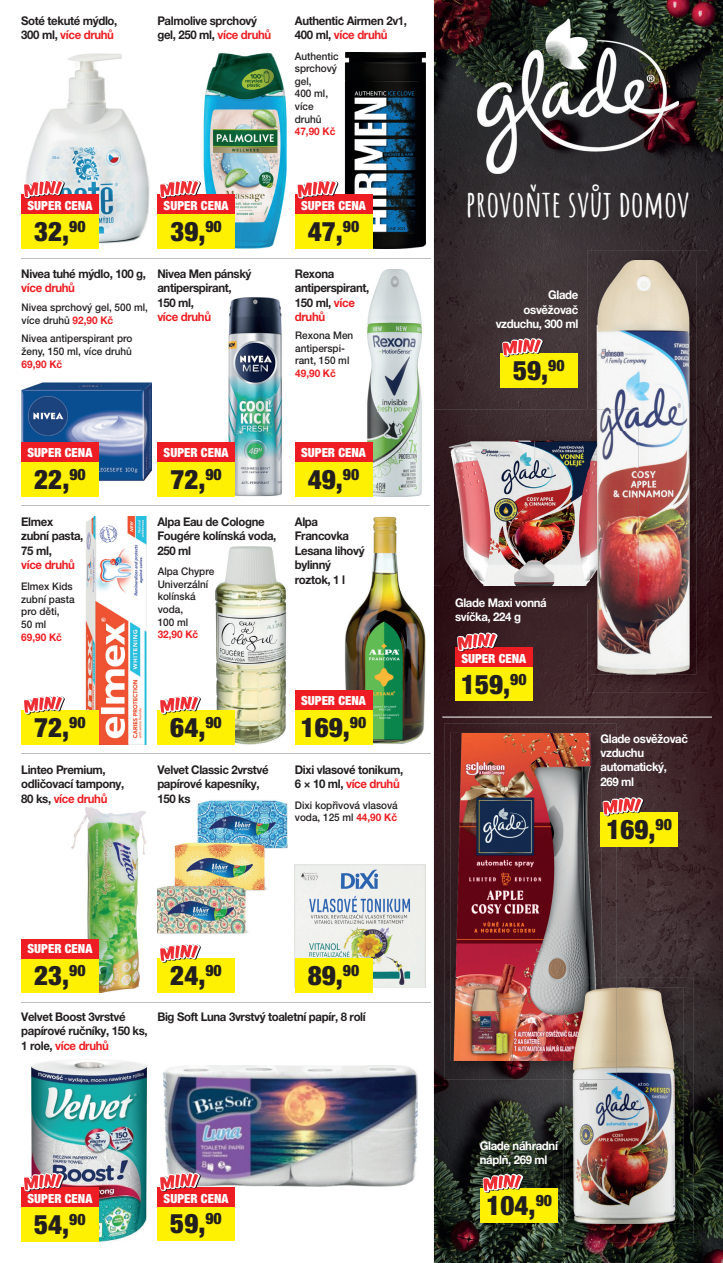
<style>
.page{position:relative;width:723px;height:1263px;background:#fff}
.page>*{position:absolute;margin:0;border:0;box-sizing:border-box;transform-origin:0 0}
.t1{font:700 36px "Amatic SC";color:#fff}
.t2{font:900 condensed 27px "Helvetica Neue LT Pro";color:#231f20}
.t3{font:900 condensed 12.6px "Helvetica Neue LT Pro";color:#fff}
.t4{font:700 12px/14.4px "Helvetica Neue LT Pro";letter-spacing:-.03em;color:#231f20;scale:.95 1}
.t5{font:700 12px/14.4px "Helvetica Neue LT Pro";letter-spacing:-.03em;color:#fff;scale:.95 1}
.t6{font:700 12px "Helvetica Neue LT Pro";letter-spacing:-.03em;color:#ee1d23;scale:.95 1}
.t7{font:500 10.5px/12.6px "Helvetica Neue LT Pro";color:#231f20;scale:.95 1}
.t8{font:700 10.5px "Helvetica Neue LT Pro";color:#ee1d23;scale:.95 1}
.s1{color:#ee1d23}
.s2{font-weight:700;color:#ee1d23}
</style>
<div class="page">
<img style="left:434px;top:0;width:289px;height:1263px">
<hr style="left:21px;top:1002px;width:410px;height:1px;background:#bcbdc0">
<hr style="left:21px;top:753px;width:410px;height:1px;background:#bcbdc0">
<hr style="left:21px;top:505px;width:410px;height:1px;background:#bcbdc0">
<hr style="left:21px;top:258px;width:410px;height:1px;background:#bcbdc0">
<img style="left:157px;top:800px;width:131px;height:134px">
<div style="left:157px;top:958px;width:78px;height:35px;background:#fff101"></div>
<svg style="left:160px;top:944px;width:41px;height:19px"></svg>
<img style="left:295px;top:864px;width:130px;height:124px">
<div style="left:295px;top:958px;width:77px;height:35px;background:#fff101"></div>
<img style="left:215px;top:547px;width:72px;height:197px">
<div style="left:157px;top:710px;width:78px;height:35px;background:#fff101"></div>
<svg style="left:160px;top:696px;width:41px;height:18px"></svg>
<img style="left:85px;top:517px;width:62px;height:228px">
<div style="left:21px;top:710px;width:78px;height:35px;background:#fff101"></div>
<svg style="left:24px;top:696px;width:41px;height:18px"></svg>
<img style="left:442px;top:585px;width:145px;height:19px">
<img style="left:434px;top:410px;width:153px;height:175px">
<img style="left:587px;top:250px;width:121px;height:443px">
<img style="left:587px;top:585px;width:4px;height:19px">
<img style="left:591px;top:260px;width:105px;height:414px">
<img style="left:591px;top:431px;width:45px;height:154px">
<img style="left:444px;top:723px;width:172px;height:356px">
<img style="left:450px;top:733px;width:151px;height:328px">
<img style="left:563px;top:978px;width:131px;height:264px">
<img style="left:563px;top:978px;width:53px;height:101px">
<img style="left:563px;top:978px;width:38px;height:83px">
<img style="left:565px;top:987px;width:119px;height:237px">
<img style="left:565px;top:987px;width:51px;height:92px">
<img style="left:565px;top:987px;width:36px;height:74px">
<div style="left:455px;top:666px;width:77px;height:35px;background:#fff101"></div>
<div style="left:500px;top:353px;width:77px;height:34px;background:#fff101"></div>
<svg style="left:502px;top:338px;width:42px;height:19px"></svg>
<div style="left:600px;top:812px;width:78px;height:34px;background:#fff101"></div>
<svg style="left:603px;top:797px;width:41px;height:19px"></svg>
<div style="left:480px;top:1188px;width:78px;height:35px;background:#fff101"></div>
<svg style="left:483px;top:1174px;width:41px;height:19px"></svg>
<hr style="left:442px;top:717px;width:270px;height:1px;background:#fff">
<img style="left:367px;top:269px;width:55px;height:227px">
<div style="left:295px;top:462px;width:77px;height:35px;background:#fff101"></div>
<div style="left:295px;top:442px;width:77px;height:20px;background:#ee1d23"></div>
<img style="left:228px;top:297px;width:54px;height:200px">
<div style="left:157px;top:462px;width:78px;height:35px;background:#fff101"></div>
<div style="left:157px;top:442px;width:78px;height:20px;background:#ee1d23"></div>
<img style="left:344px;top:517px;width:81px;height:227px">
<div style="left:295px;top:710px;width:77px;height:35px;background:#fff101"></div>
<div style="left:295px;top:690px;width:77px;height:20px;background:#ee1d23"></div>
<div style="left:455px;top:647px;width:77px;height:20px;background:#ee1d23"></div>
<img style="left:71px;top:807px;width:75px;height:186px">
<div style="left:21px;top:958px;width:78px;height:35px;background:#fff101"></div>
<div style="left:21px;top:939px;width:78px;height:19px;background:#ee1d23"></div>
<svg style="left:457px;top:632px;width:41px;height:19px"></svg>
<img style="left:31px;top:1061px;width:115px;height:181px">
<div style="left:21px;top:1207px;width:78px;height:35px;background:#fff101"></div>
<div style="left:21px;top:1187px;width:78px;height:20px;background:#ee1d23"></div>
<svg style="left:24px;top:1173px;width:41px;height:19px"></svg>
<img style="left:163px;top:1066px;width:254px;height:120px">
<div style="left:157px;top:1206px;width:78px;height:35px;background:#fff101"></div>
<div style="left:157px;top:1186px;width:78px;height:20px;background:#ee1d23"></div>
<svg style="left:159px;top:1172px;width:42px;height:19px"></svg>
<img style="left:338px;top:53px;width:87px;height:195px">
<div style="left:295px;top:214px;width:77px;height:35px;background:#fff101"></div>
<div style="left:295px;top:194px;width:77px;height:20px;background:#ee1d23"></div>
<svg style="left:297px;top:180px;width:41px;height:19px"></svg>
<img style="left:203px;top:52px;width:84px;height:196px">
<div style="left:157px;top:214px;width:78px;height:35px;background:#fff101"></div>
<div style="left:157px;top:194px;width:78px;height:20px;background:#ee1d23"></div>
<svg style="left:160px;top:180px;width:41px;height:19px"></svg>
<img style="left:26px;top:53px;width:124px;height:191px">
<div style="left:21px;top:214px;width:78px;height:35px;background:#fff101"></div>
<div style="left:21px;top:194px;width:78px;height:20px;background:#ee1d23"></div>
<svg style="left:24px;top:180px;width:41px;height:19px"></svg>
<img style="left:21px;top:382px;width:131px;height:99px">
<div style="left:21px;top:462px;width:78px;height:35px;background:#fff101"></div>
<div style="left:21px;top:442px;width:78px;height:20px;background:#ee1d23"></div>
<p class="t4" style="left:21px;top:13px;width:103px">Soté tekuté mýdlo,<br>300 ml, <span class="s1">více druhů</span></p>
<p class="t4" style="left:157px;top:13px;width:121px">Palmolive sprchový gel, 250 ml, <span class="s1">více druhů</span></p>
<p class="t4" style="left:295px;top:13px;width:120px">Authentic Airmen 2v1,<br>400 ml, <span class="s1">více druhů</span></p>
<p class="t7" style="left:295px;top:49px;width:48px">Authentic sprchový gel,<br>400 ml, více druhů</p>
<p class="t8" style="left:295px;top:125px;width:44px">47,90 Kč</p>
<p class="t3" style="left:28px;top:198px;width:66px">SUPER CENA</p>
<h2 class="t2" style="left:34px;top:215px;width:53px">32,<sup>90</sup></h2>
<p class="t3" style="left:164px;top:198px;width:66px">SUPER CENA</p>
<h2 class="t2" style="left:170px;top:215px;width:53px">39,<sup>90</sup></h2>
<p class="t3" style="left:301px;top:198px;width:66px">SUPER CENA</p>
<h2 class="t2" style="left:308px;top:215px;width:53px">47,<sup>90</sup></h2>
<h1 class="t1" style="left:465px;top:176px;width:226px">PROVOŇTE SVŮJ DOMOV</h1>
<p class="t4" style="left:21px;top:266px;width:133px">Nivea tuhé mýdlo, 100 g,</p>
<p class="t6" style="left:21px;top:281px;width:58px">více druhů</p>
<p class="t7" style="left:22px;top:301px;width:134px">Nivea sprchový gel, 500 ml, více druhů <span class="s2">92,90 Kč</span></p>
<p class="t7" style="left:22px;top:332px;width:118px">Nivea antiperspirant pro ženy, 150 ml, více druhů</p>
<p class="t8" style="left:22px;top:357px;width:44px">69,90 Kč</p>
<p class="t4" style="left:157px;top:266px;width:101px">Nivea Men pánský antiperspirant,<br>150 ml,</p>
<p class="t6" style="left:157px;top:310px;width:58px">více druhů</p>
<p class="t4" style="left:295px;top:266px;width:80px">Rexona antiperspirant,<br>150 ml, <span class="s1">více druhů</span></p>
<p class="t7" style="left:295px;top:329px;width:63px">Rexona Men antiperspi&shy;rant, 150 ml</p>
<p class="t8" style="left:295px;top:366px;width:44px">49,90 Kč</p>
<p class="t5" style="left:496px;top:287px;width:88px;text-align:right">Glade osvěžovač vzduchu, 300 ml</p>
<h2 class="t2" style="left:513px;top:353px;width:53px">59,<sup>90</sup></h2>
<p class="t3" style="left:28px;top:445px;width:66px">SUPER CENA</p>
<p class="t3" style="left:164px;top:445px;width:66px">SUPER CENA</p>
<p class="t3" style="left:301px;top:445px;width:66px">SUPER CENA</p>
<h2 class="t2" style="left:34px;top:463px;width:53px">22,<sup>90</sup></h2>
<h2 class="t2" style="left:170px;top:463px;width:53px">72,<sup>90</sup></h2>
<h2 class="t2" style="left:308px;top:463px;width:53px">49,<sup>90</sup></h2>
<p class="t4" style="left:21px;top:514px;width:67px">Elmex zubní pasta,<br>75 ml,</p>
<p class="t6" style="left:21px;top:557px;width:58px">více druhů</p>
<p class="t7" style="left:21px;top:580px;width:58px">Elmex Kids zubní pasta pro děti,<br>50 ml</p>
<p class="t8" style="left:21px;top:630px;width:44px">69,90 Kč</p>
<p class="t4" style="left:157px;top:514px;width:127px">Alpa Eau de Cologne<br>Fougére kolínská voda,<br>250 ml</p>
<p class="t7" style="left:158px;top:565px;width:61px">Alpa Chypre<br>Univerzální kolínská voda,<br>100 ml</p>
<p class="t8" style="left:158px;top:628px;width:44px">32,90 Kč</p>
<p class="t4" style="left:295px;top:514px;width:75px">Alpa<br>Francovka<br>Lesana lihový bylinný roztok, 1 l</p>
<p class="t5" style="left:455px;top:595px;width:98px">Glade Maxi vonná svíčka, 224 g</p>
<p class="t3" style="left:461px;top:650px;width:66px">SUPER CENA</p>
<p class="t3" style="left:301px;top:692px;width:66px">SUPER CENA</p>
<h2 class="t2" style="left:461px;top:667px;width:67px">159,<sup>90</sup></h2>
<h2 class="t2" style="left:34px;top:711px;width:53px">72,<sup>90</sup></h2>
<p class="t4" style="left:21px;top:762px;width:110px">Linteo Premium, odličovací tampony,<br>80 ks, <span class="s1">více druhů</span></p>
<h2 class="t2" style="left:170px;top:711px;width:53px">64,<sup>90</sup></h2>
<p class="t4" style="left:157px;top:762px;width:119px">Velvet Classic 2vrstvé papírové kapesníky,<br>150 ks</p>
<h2 class="t2" style="left:301px;top:711px;width:67px">169,<sup>90</sup></h2>
<p class="t4" style="left:295px;top:762px;width:116px">Dixi vlasové tonikum,<br>6 × 10 ml, <span class="s1">více druhů</span></p>
<p class="t7" style="left:295px;top:798px;width:110px">Dixi kopřivová vlasová voda, 125 ml <span class="s2">44,90 Kč</span></p>
<p class="t5" style="left:600px;top:731px;width:94px">Glade osvěžovač vzduchu automatický,<br>269 ml</p>
<h2 class="t2" style="left:606px;top:812px;width:67px">169,<sup>90</sup></h2>
<p class="t3" style="left:28px;top:941px;width:66px">SUPER CENA</p>
<h2 class="t2" style="left:34px;top:959px;width:53px">23,<sup>90</sup></h2>
<h2 class="t2" style="left:170px;top:959px;width:53px">24,<sup>90</sup></h2>
<h2 class="t2" style="left:308px;top:959px;width:53px">89,<sup>90</sup></h2>
<p class="t4" style="left:21px;top:1009px;width:135px">Velvet Boost 3vrstvé papírové ručníky, 150 ks,<br>1 role, <span class="s1">více druhů</span></p>
<p class="t4" style="left:157px;top:1009px;width:221px">Big Soft Luna 3vrstvý toaletní papír, 8 rolí</p>
<p class="t5" style="left:480px;top:1138px;width:84px">Glade náhradní náplň, 269 ml</p>
<p class="t3" style="left:28px;top:1191px;width:66px">SUPER CENA</p>
<h2 class="t2" style="left:34px;top:1208px;width:53px">54,<sup>90</sup></h2>
<p class="t3" style="left:164px;top:1190px;width:66px">SUPER CENA</p>
<h2 class="t2" style="left:170px;top:1207px;width:53px">59,<sup>90</sup></h2>
<h2 class="t2" style="left:486px;top:1189px;width:67px">104,<sup>90</sup></h2>
</div>
